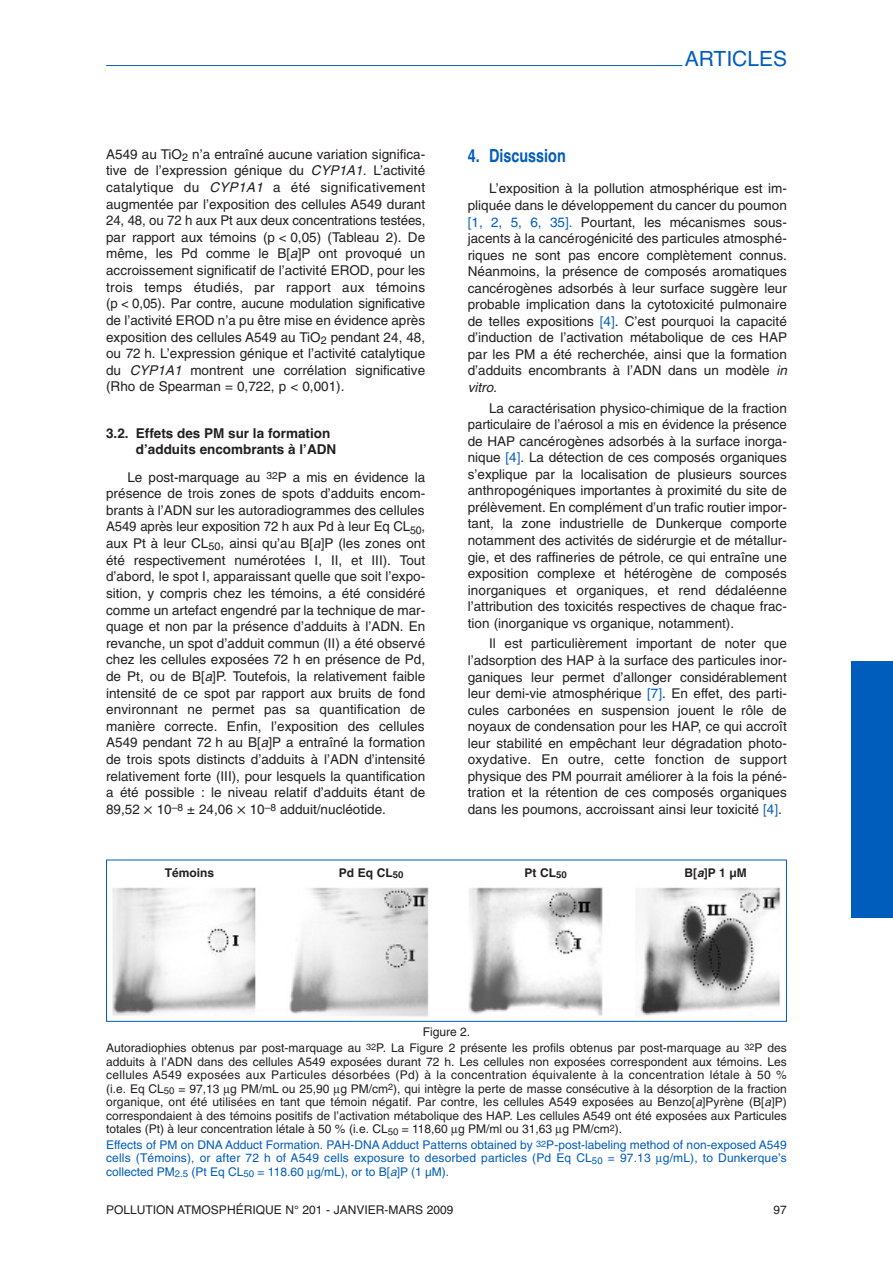
<style>
.page{position:relative;width:893px;height:1263px;background:#fff}
.page>*{position:absolute;margin:0;border:0;box-sizing:border-box;transform-origin:0 0}
.t1{font:21px "Helvetica TT";color:#005dbc}
.t2{font:18px "Helvetica Bold TT";color:#005dbc;scale:.8 1}
.t3{font:13.5px/16.5px "Helvetica";color:#231f20;text-align:justify}
.t4{font:13.5px/16.6px "Helvetica Bold TT";color:#231f20}
.t5{font:12px/13.5px "Helvetica";color:#231f20;text-align:center}
.t6{font:12px/13.5px "Helvetica";letter-spacing:.01em;color:#005dbc;text-align:justify}
.t7{font:12px "Helvetica TT";color:#231f20}
.t8{font:700 12px "Helvetica";color:#231f20}
.s1{font-style:italic}
.s2{color:#005dbc}
</style>
<div class="page">
<hr style="left:106px;top:65px;width:576px;height:1px;background:#005dbc">
<div style="left:850px;top:661px;width:42px;height:256px;background:#005dbc"></div>
<img style="left:112px;top:887px;width:669px;height:130px">
<div style="left:106px;top:860px;width:680px;height:162px;border:1px solid #005dbc"></div>
<p class="t3" style="left:106px;top:147px;width:321px">A549 au TiO<sub>2</sub> n’a entraîné aucune variation significa&shy;tive de l’expression génique du <span class="s1">CYP1A1.</span> L’activité catalytique du <span class="s1">CYP1A1</span> a été significativement augmentée par l’exposition des cellules A549 durant 24, 48, ou 72 h aux Pt aux deux concentrations testées, par rapport aux témoins (p &lt; 0,05) (Tableau 2). De même, les Pd comme le B[<span class="s1">a</span>]P ont provoqué un accroissement significatif de l’activité EROD, pour les trois temps étudiés, par rapport aux témoins (p &lt; 0,05). Par contre, aucune modulation significative de l’activité EROD n’a pu être mise en évidence après exposition des cellules A549 au TiO<sub>2</sub> pendant 24, 48, ou 72 h. L’expression génique et l’activité catalytique du <span class="s1">CYP1A1</span> montrent une corrélation significative (Rho de Spearman = 0,722, p &lt; 0,001).</p>
<p class="t4" style="left:136px;top:426px;width:202px;text-indent:-30px">3.2. Effets des PM sur la formation dʼadduits encombrants à lʼADN</p>
<p class="t3" style="left:106px;top:470px;width:320px;text-indent:21px">Le post-marquage au <sup>32</sup>P a mis en évidence la présence de trois zones de spots d’adduits encom&shy;brants à l’ADN sur les autoradiogrammes des cellules A549 après leur exposition 72 h aux Pd à leur Eq CL<sub>50</sub>, aux Pt à leur CL<sub>50</sub>, ainsi qu’au B[<span class="s1">a</span>]P (les zones ont été respectivement numérotées I, II, et III). Tout d’abord, le spot I, apparaissant quelle que soit l’expo&shy;sition, y compris chez les témoins, a été considéré comme un artefact engendré par la technique de mar&shy;quage et non par la présence d’adduits à l’ADN. En revanche, un spot d’adduit commun (II) a été observé chez les cellules exposées 72 h en présence de Pd, de Pt, ou de B[<span class="s1">a</span>]P. Toutefois, la relativement faible intensité de ce spot par rapport aux bruits de fond environnant ne permet pas sa quantification de manière correcte. Enfin, l’exposition des cellules A549 pendant 72 h au B[<span class="s1">a</span>]P a entraîné la formation de trois spots distincts d’adduits à l’ADN d’intensité relati vement forte (III), pour lesquels la quantification a été possible : le niveau relatif d’adduits étant de 89,52 10<sup>–8</sup> ± 24,06 10<sup>–8</sup> adduit/nucléotide.</p>
<h1 class="t1" style="left:684px;top:51px;width:104px">ARTICLES</h1>
<h2 class="t2" style="left:468px;top:149px;width:124px">4. Discussion</h2>
<p class="t3" style="left:468px;top:182px;width:323px;text-align:left;text-indent:21px">L’exposition à la pollution atmosphérique est im - pliquée dans le développement du cancer du poumon <span class="s2">[1, 2, 5, 6, 35].</span> Pourtant, les mécanismes sous&shy;jacents à la cancérogénicité des particules atmosphé&shy;riques ne sont pas encore complètement connus.<br>Néanmoins, la présence de composés aromatiques cancérogènes adsorbés à leur surface suggère leur probable implication dans la cytotoxicité pulmonaire de telles expositions <span class="s2">[4]</span>. C’est pourquoi la capacité d’induction de l’activation métabolique de ces HAP par les PM a été recherchée, ainsi que la formation d’adduits encombrants à l’ADN dans un modèle <span class="s1">in vitro.</span></p>
<p class="t3" style="left:468px;top:401px;width:320px;text-indent:21px">La caractérisation physico-chimique de la fraction particulaire de l’aérosol a mis en évidence la présence de HAP cancérogènes adsorbés à la surface inorga&shy;nique <span class="s2">[4]</span>. La détection de ces composés organiques s’explique par la localisation de plusieurs sources anthropogéniques importantes à proximité du site de prélèvement. En complément d’un trafic routier impor&shy;tant, la zone industrielle de Dunkerque comporte notamment des activités de sidérurgie et de métallur&shy;gie, et des raffineries de pétrole, ce qui entraîne une exposition complexe et hétérogène de composés inorganiques et organiques, et rend dédaléenne l’attribution des toxicités respectives de chaque frac&shy;tion (inorganique vs organique, notamment).</p>
<p class="t3" style="left:468px;top:637px;width:320px;text-indent:21px">Il est particulièrement important de noter que l’adsorption des HAP à la surface des particules inor&shy;ganiques leur permet d’allonger considérablement leur demi-vie atmosphérique <span class="s2">[7]</span>. En effet, des parti&shy;cules carbonées en suspension jouent le rôle de noyaux de condensation pour les HAP, ce qui accroît leur stabilité en empêchant leur dégradation photo&shy;oxydative. En outre, cette fonction de support physique des PM pourrait améliorer à la fois la péné&shy;tration et la rétention de ces composés organiques dans les poumons, accroissant ainsi leur toxicité <span class="s2">[4]</span>.</p>
<p class="t8" style="left:165px;top:868px;width:51px">Témoins</p>
<p class="t8" style="left:339px;top:868px;width:66px">Pd Eq CL<sub>50</sub></p>
<p class="t8" style="left:524px;top:868px;width:44px">Pt CL<sub>50</sub></p>
<p class="t8" style="left:684px;top:868px;width:64px">B[<span class="s1">a</span>]P 1 µM</p>
<p class="t5" style="left:106px;top:1026px;width:682px;line-height:15.6px">Figure 2.<br>Autoradiophies obtenus par post-marquage au <sup>32</sup>P. La Figure 2 présente les profils obtenus par post-marquage au <sup>32</sup>P des</p>
<p class="t5" style="left:106px;top:1056px;width:682px;text-align:justify">adduits à l’ADN dans des cellules A549 exposées durant 72 h. Les cellules non exposées correspondent aux témoins. Les cellules A549 exposées aux Particules désorbées (Pd) à la concentration équivalente à la concentration létale à 50 % (i.e. Eq CL<sub>50</sub> = 97,13 g PM/mL ou 25,90 g PM/cm<sup>2</sup>), qui intègre la perte de masse consécutive à la désorption de la fraction organique, ont été utilisées en tant que témoin négatif. Par contre, les cellules A549 exposées au Benzo[<span class="s1">a</span>]Pyrène (B[<span class="s1">a</span>]P) correspondaient à des témoins positifs de l’activation métabolique des HAP. Les cellules A549 ont été exposées aux Particules totales (Pt) à leur concentration létale à 50 % (i.e. CL<sub>50</sub> = 118,60 g PM/ml ou 31,63 g PM/cm<sup>2</sup>).</p>
<p class="t6" style="left:106px;top:1139px;width:682px">Effects of PM on DNA Adduct Formation. PAH-DNA Adduct Patterns obtained by <sup>32</sup>P-post-labeling method of non-exposed A549 cells (Témoins), or after 72 h of A549 cells exposure to desorbed particles (Pd Eq CL<sub>50</sub> = 97.13 g/mL), to Dunkerque’s collected PM<sub>2.5</sub> (Pt Eq CL<sub>50</sub> = 118.60 g/mL), or to B[<span class="s1">a</span>]P (1 µM).</p>
<p class="t7" style="left:106px;top:1205px;width:349px">POLLUTION ATMOSPHÉRIQUE N° 201 - JANVIER-MARS 2009</p>
<p class="t7" style="left:773px;top:1205px;width:15px">97</p>
</div>
